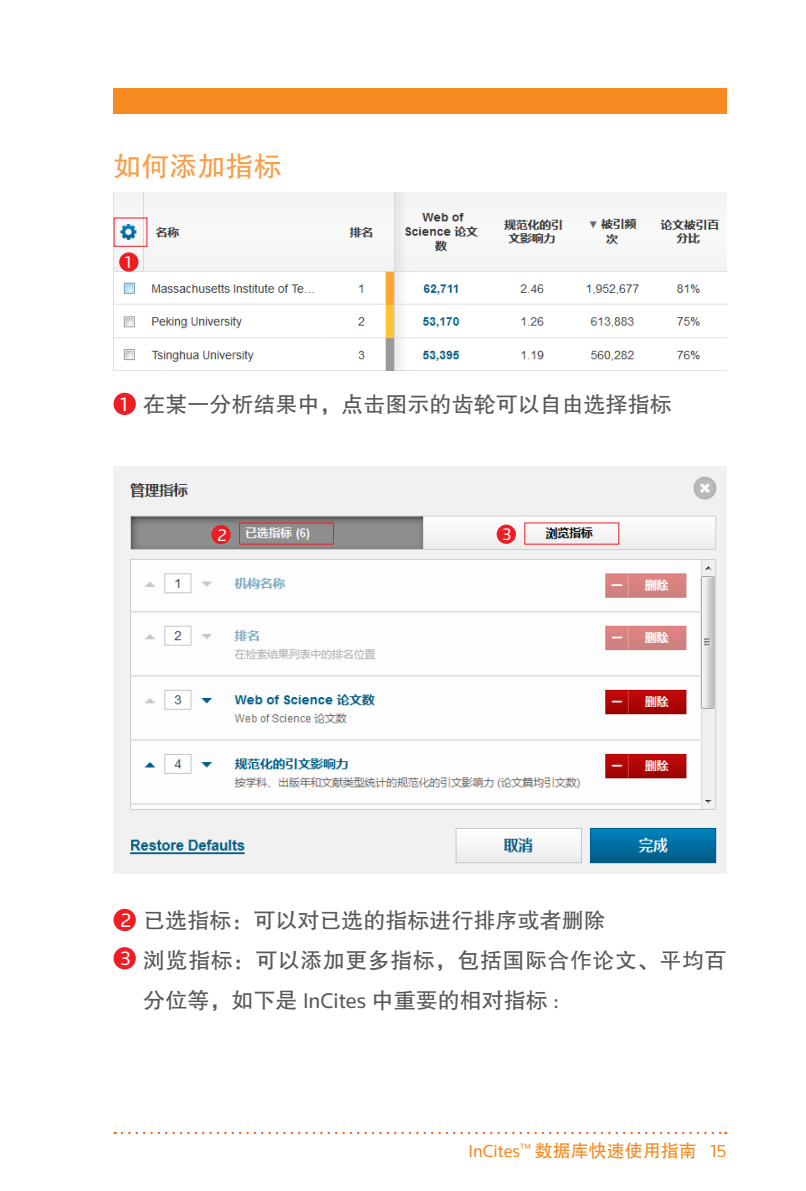
<style>
.page{position:relative;width:806px;height:1191px;background:#fff}
.page>*{position:absolute;margin:0;border:0;box-sizing:border-box;transform-origin:0 0}
.正文{font:28px "FZHTJW GB1 0";color:#f89e49}
.正文-2{font:22px/40px "FZHTJW GB1 0";letter-spacing:.02em;color:#57585a}
.正文-3{font:22px "FZHTJW GB1 0";color:#57585a}
.正文-4{font:20px "Knowledge";color:#fff}
.t1{font:18px "Knowledge";color:#f6891f}
.t2{font:18px "FZHTJW GB1 0";color:#f6891f}
.正文-5{font:17.4px "Knowledge";color:#fff}
.t3{font:8px "Knowledge";color:#f6891f}
.s1{font-family:"Knowledge"}
</style>
<div class="page">
<div style="left:113px;top:88px;width:613px;height:25px;background:#f6891f"></div>
<svg style="left:122px;top:1131px;width:603px;height:3px"></svg>
<img style="left:113px;top:193px;width:613px;height:177px">
<div style="left:119px;top:252px;width:19px;height:20px;background:#ee1d23;border-radius:50%"></div>
<div style="left:113px;top:217px;width:34px;height:30px;border:1px solid #ee1d23"></div>
<img style="left:113px;top:466px;width:613px;height:407px">
<div style="left:211px;top:525px;width:19px;height:19px;background:#ee1d23;border-radius:50%"></div>
<div style="left:496px;top:524px;width:19px;height:20px;background:#ee1d23;border-radius:50%"></div>
<div style="left:239px;top:522px;width:95px;height:22px;border:1px solid #ee1d23"></div>
<div style="left:113px;top:393px;width:23px;height:22px;background:#ee1d23;border-radius:50%"></div>
<div style="left:113px;top:909px;width:23px;height:22px;background:#ee1d23;border-radius:50%"></div>
<div style="left:113px;top:947px;width:23px;height:22px;background:#ee1d23;border-radius:50%"></div>
<p class="正文" style="left:113px;top:151px;width:169px">如何添加指标</p>
<p class="正文-5" style="left:125px;top:251px;width:7px">1</p>
<p class="正文-4" style="left:120px;top:392px;width:8px">1</p>
<p class="正文-3" style="left:143px;top:392px;width:529px">在某一分析结果中，点击图示的齿轮可以自由选择指标</p>
<p class="正文-5" style="left:217px;top:524px;width:11px">2</p>
<p class="正文-5" style="left:502px;top:523px;width:10px">3</p>
<p class="正文-4" style="left:120px;top:908px;width:12px">2</p>
<p class="正文-4" style="left:120px;top:946px;width:12px">3</p>
<p class="正文-3" style="left:143px;top:908px;width:463px">已选指标：可以对已选的指标进行排序或者删除</p>
<p class="正文-2" style="left:143px;top:940px;width:584px">浏览指标：可以添加更多指标，包括国际合作论文、平均百分位等，如下是 <span class="s1">InCites</span> 中重要的相对指标 <span class="s1">:</span></p>
<p class="t3" style="left:520px;top:1141px;width:12px">TM</p>
<p class="t2" style="left:534px;top:1140px;width:163px">数据库快速使用指南</p>
<p class="t1" style="left:468px;top:1139px;width:53px">InCites</p>
<p class="t1" style="left:710px;top:1139px;width:18px">15</p>
</div>
